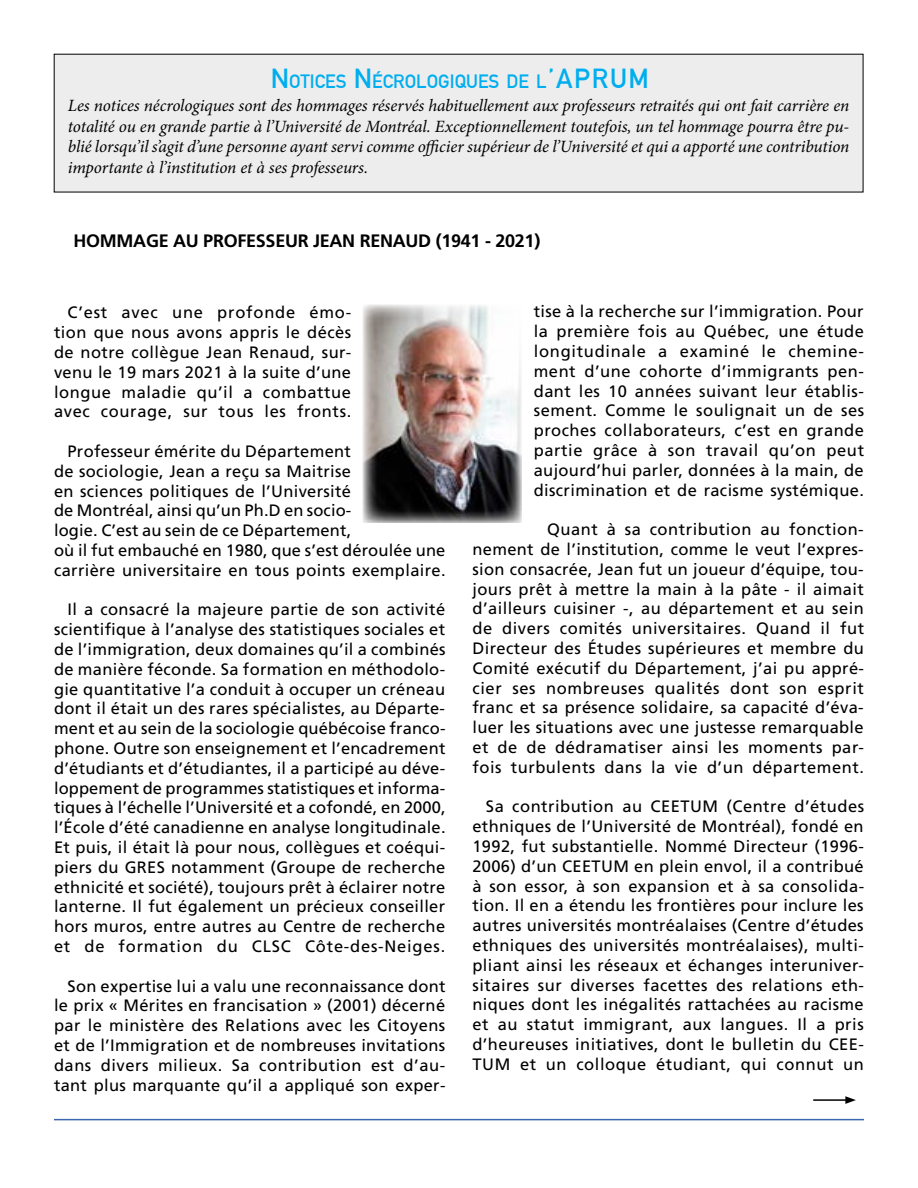
<style>
.page{position:relative;width:918px;height:1188px;background:#fff}
.page>*{position:absolute;margin:0;border:0;box-sizing:border-box;transform-origin:0 0}
.t1{font:700 18.9px "DIN Alternate";color:#00aeef}
.t2{font:700 18px "Frutiger";letter-spacing:-.015em;color:#000}
.t3{font:italic 17.25px/20.7px "Minion Pro";letter-spacing:-.01em;color:#000;text-align:justify}
.t4{font:16.5px/19.8px "Frutiger";letter-spacing:.02em;color:#000;text-align:justify}
.s1{font-size:27px}
</style>
<div class="page">
<hr style="left:54px;top:1119px;width:810px;height:1px;background:#3c65af">
<div style="left:54px;top:54px;width:809px;height:138px;background:#ededee"></div>
<img style="left:363px;top:305px;width:158px;height:217px">
<hr style="left:813px;top:1099px;width:35px;height:2px;background:#000">
<svg style="left:845px;top:1096px;width:11px;height:8px"></svg>
<p class="t1" style="left:271px;top:67px;width:380px"><span class="s1">N</span>OTICES <span class="s1">N</span>ÉCROLOGIQUES DE L<span class="s1">’APRU M</span></p>
<p class="t3" style="left:68px;top:95px;width:783px">Les notices nécrologiques sont des hommages réservés habituellement aux professeurs retraités qui ont fait carrière en totalité ou en grande partie à l’Université de Montréal. Exceptionnellement toutefois, un tel hommage pourra être pu&shy;blié lorsqu’il s’agit d’une personne ayant servi comme officier supérieur de l’Université et qui a apporté une contribution importante à l’institution et à ses professeurs.</p>
<p class="t2" style="left:74px;top:230px;width:468px">HOMMAGE AU PROFESSEUR JEAN RENAUD (1941 - 2021)</p>
<p class="t4" style="left:54px;top:303px;width:299px;text-indent:13px">C’est avec une profonde émo&shy;tion que nous avons appris le décès de notre collègue Jean Renaud, sur&shy;venu le 19 mars 2021 à la suite d’une longue maladie qu’il a combattue avec courage, sur tous les fronts.</p>
<p class="t4" style="left:54px;top:441px;width:393px;text-align:left;text-indent:13px">Professeur émérite du Département<br>de sociologie, Jean a reçu sa Maitrise<br>en sciences politiques de l’Université<br>de Montréal, ainsi qu’un Ph.D en socio-<br>logie. C’est au sein de ce Département,<br>où il fut embauché en 1980, que s’est déroulée une carrière universitaire en tous points exemplaire.</p>
<p class="t4" style="left:54px;top:600px;width:393px;text-indent:13px">Il a consacré la majeure partie de son activité scientifique à l’analyse des statistiques sociales et de l’immigration, deux domaines qu’il a combinés de manière féconde. Sa formation en méthodolo&shy;gie quantitative l’a conduit à occuper un créneau dont il était un des rares spécialistes, au Départe&shy;ment et au sein de la sociologie québécoise franco&shy;phone. Outre son enseignement et l’encadrement d’étudiants et d’étudiantes, il a participé au déve&shy;loppement de programmes statistiques et informa&shy;tiques à l’échelle l’Université et a cofondé, en 2000, l’École d’été canadienne en analyse longitudinale.<br>Et puis, il était là pour nous, collègues et coéqui&shy;piers du GRES notamment (Groupe de recherche ethnicité et société), toujours prêt à éclairer notre lanterne. Il fut également un précieux conseiller hors muros, entre autres au Centre de recherche et de formation du CLSC Côte-des-Neiges.</p>
<p class="t4" style="left:54px;top:976px;width:393px;text-indent:13px">Son expertise lui a valu une reconnaissance dont le prix « Mérites en francisation » (2001) décerné par le ministère des Relations avec les Citoyens et de l’Immigration et de nombreuses invitations dans divers milieux. Sa contribution est d’au&shy;tant plus marquante qu’il a appliqué son exper-</p>
<p class="t4" style="left:534px;top:302px;width:332px">tise à la recherche sur l’immigration. Pour la première fois au Québec, une étude longitudinale a examiné le chemine&shy;ment d’une cohorte d’immigrants pen&shy;dant les 10 années suivant leur établis&shy;sement. Comme le soulignait un de ses proches collaborateurs, c’est en grande partie grâce à son travail qu’on peut aujourd’hui parler, données à la main, de discrimination et de racisme systémique.</p>
<p class="t4" style="left:472px;top:519px;width:393px;text-indent:75px">Quant à sa contribution au fonction&shy;nement de l’institution, comme le veut l’expres&shy;sion consacrée, Jean fut un joueur d’équipe, tou&shy;jours prêt à mettre la main à la pâte - il aimait d’ailleurs cuisiner -, au département et au sein de divers comités universitaires. Quand il fut Directeur des Études supérieures et membre du Comité exécutif du Département, j’ai pu appré&shy;cier ses nombreuses qualités dont son esprit franc et sa présence solidaire, sa capacité d’éva&shy;luer les situations avec une justesse remarquable et de de dédramatiser ainsi les moments par&shy;fois turbulents dans la vie d’un département.</p>
<p class="t4" style="left:472px;top:797px;width:393px;text-indent:13px">Sa contribution au CEETUM (Centre d’études ethniques de l’Université de Montréal), fondé en 1992, fut substantielle. Nommé Directeur (1996- 2006) d’un CEETUM en plein envol, il a contribué à son essor, à son expansion et à sa consolida&shy;tion. Il en a étendu les frontières pour inclure les autres universités montréalaises (Centre d’études ethniques des universités montréalaises), multi&shy;pliant ainsi les réseaux et échanges interuniver&shy;sitaires sur diverses facettes des relations eth&shy;niques dont les inégalités rattachées au racisme et au statut immigrant, aux langues. Il a pris d’heureuses initiatives, dont le bulletin du CEE-TUM et un colloque étudiant, qui connut un</p>
</div>
